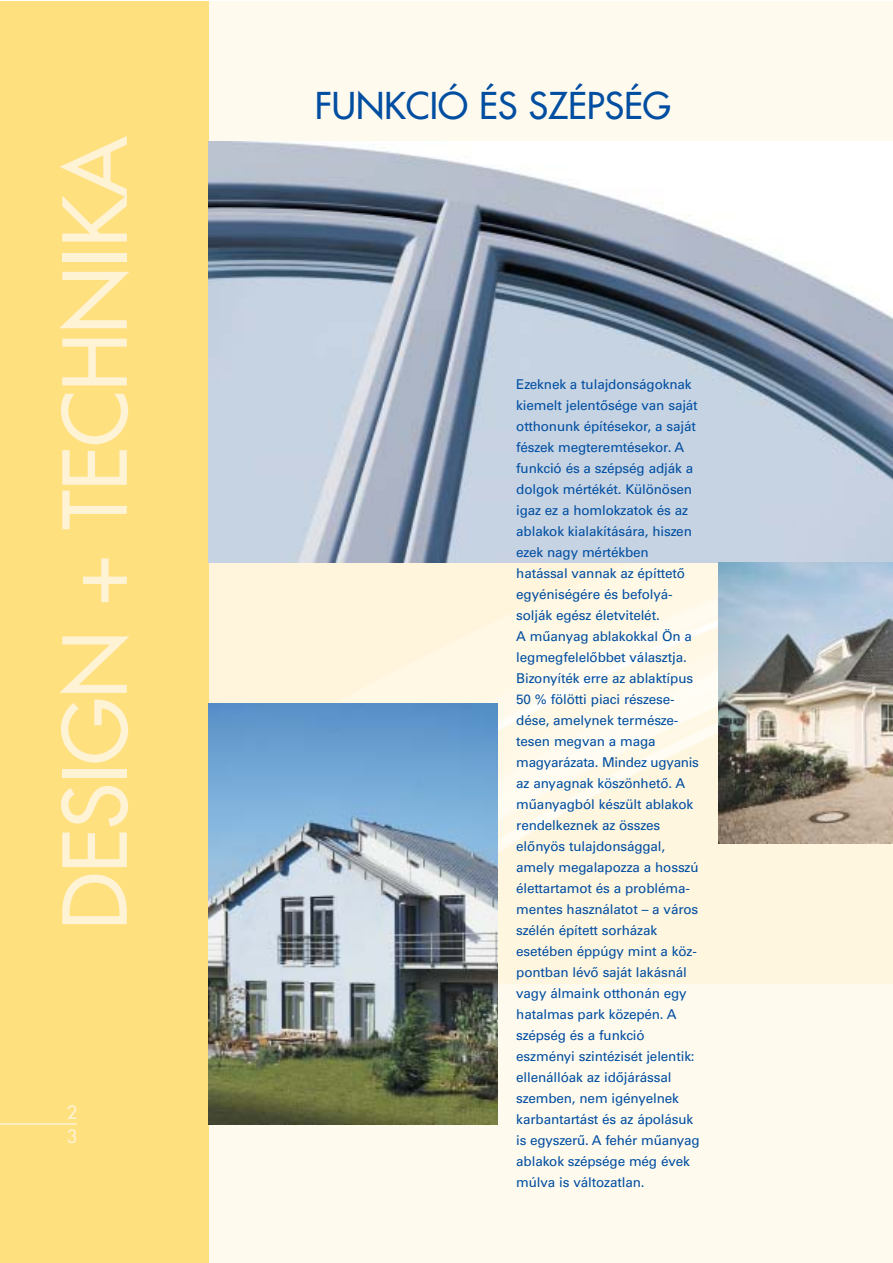
<style>
.page{position:relative;width:893px;height:1263px;background:#fff}
.page>*{position:absolute;margin:0;border:0;box-sizing:border-box;transform-origin:0 0}
.t1{font:500 85.5px "Futura CE";letter-spacing:-.005em;color:#fff3d5}
.t2{font:500 36px "Futura CE";color:#004ea1}
.t3{font:500 18px/24.6px "Futura CE";color:#fff3d5}
.t4{font:500 13.5px/21px "Univers CE";letter-spacing:-.01em;color:#004ea1}
</style>
<div class="page">
<div style="left:0;top:2px;width:892px;height:1261px;background:#fffaee"></div>
<img style="left:208px;top:563px;width:684px;height:421px">
<div style="left:0;top:2px;width:208px;height:1261px;background:#ffe07f"></div>
<hr style="left:0;top:1123px;width:77px;height:2px;background:#fff3d5">
<img style="left:208px;top:142px;width:684px;height:421px">
<img style="left:208px;top:704px;width:289px;height:420px">
<img style="left:719px;top:563px;width:173px;height:280px">
<h1 class="t1" style="left:53px;top:930px;width:796px;rotate:-90deg">DESIGN + TECHNIKA</h1>
<h3 class="t3" style="left:67px;top:1101px;width:12px">2<br>3</h3>
<h2 class="t2" style="left:315px;top:88px;width:357px">FUNKCIÓ ÉS SZÉPSÉG</h2>
<p class="t4" style="left:516px;top:375px;width:185px">Ezeknek a tulajdonságoknak kiemelt jelentősége van saját otthonunk építésekor, a saját fészek megteremtésekor. A funkció és a szépség adják a dolgok mértékét. Különösen igaz ez a homlokzatok és az ablakok kialakítására, hiszen ezek nagy mértékben hatással vannak az építtető egyéniségére és befolyá&shy;solják egész életvitelét.<br>A műanyag ablakokkal Ön a legmegfelelőbbet választja.<br>Bizonyíték erre az ablaktípus<br>50 % fölötti piaci részese&shy;dése, amelynek természe&shy;tesen megvan a maga magyarázata. Mindez ugyanis az anyagnak köszönhető. A műanyagból készült ablakok rendelkeznek az összes előnyös tulajdonsággal, amely megalapozza a hosszú élettartamot és a probléma&shy;mentes használatot – a város szélén épített sorházak esetében éppúgy mint a köz&shy;pontban lévő saját lakásnál vagy álmaink otthonán egy hatalmas park közepén. A szépség és a funkció eszményi szintézisét jelentik: ellenállóak az időjárással szemben, nem igényelnek karbantartást és az ápolásuk is egyszerű. A fehér műanyag ablakok szépsége még évek múlva is változatlan.</p>
</div>
